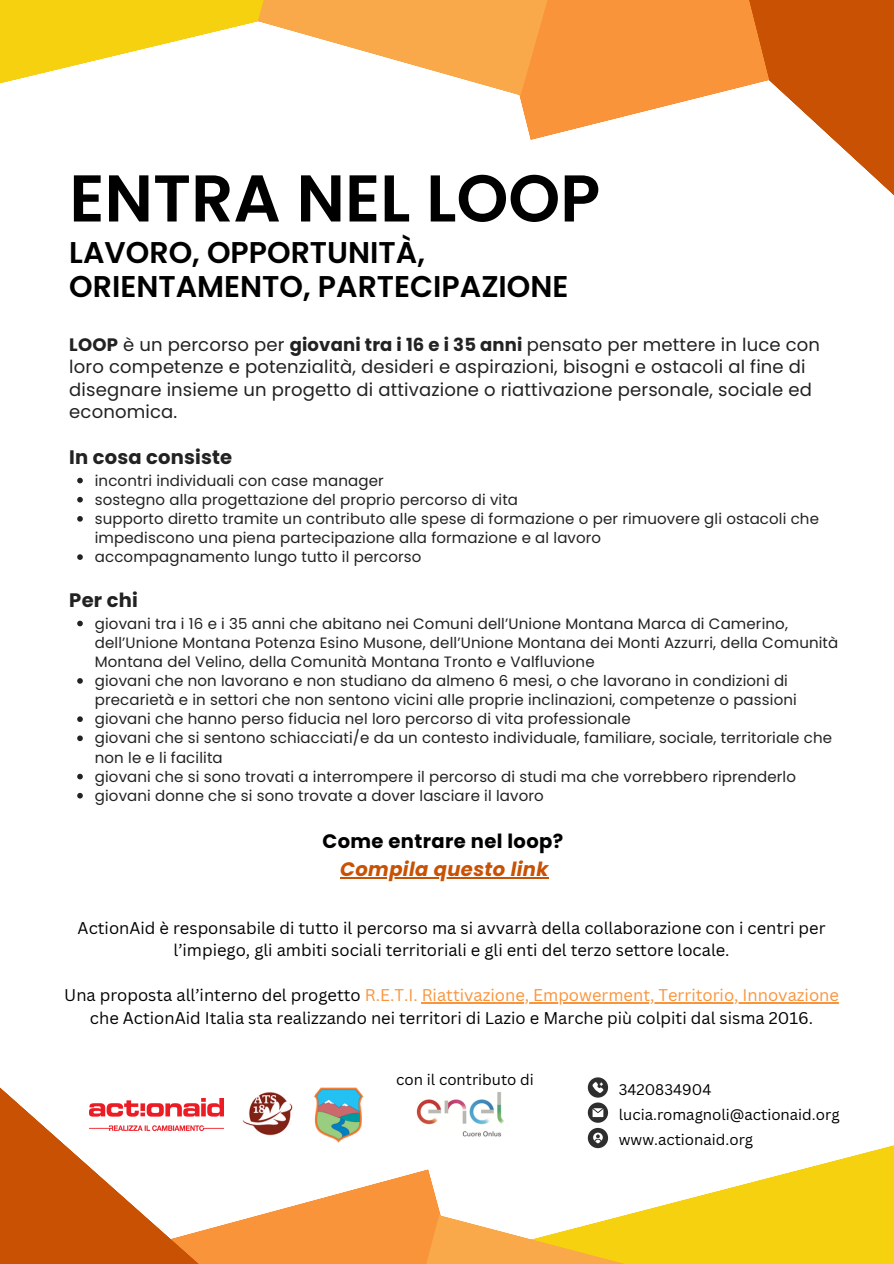
<style>
.page{position:relative;width:894px;height:1264px;background:#fff}
.page>*{position:absolute;margin:0;border:0;box-sizing:border-box;transform-origin:0 0}
.t1{font:600 66px "Poppins";color:#000}
.t2{font:600 30px/33.8px "Poppins";color:#000}
.t3{font:700 19.5px "Poppins";letter-spacing:.01em;color:#222}
.t4{font:700 19.5px "Poppins";letter-spacing:.02em;color:#000}
.t5{font:italic 700 19.5px "Poppins";letter-spacing:.02em;color:#c85103}
.t6{font:18px/22.5px "Poppins";letter-spacing:.01em;color:#222}
.t7{font:16.5px/22.5px "Canva Sans";color:#000;text-align:center}
.t8{font:16.5px "Canva Sans";color:#f9943b}
.t9{font:15px/19.2px "Poppins";letter-spacing:.01em;color:#222}
.t10{font:15px "Canva Sans";color:#000}
.s1{font-weight:700}
.s2{color:#000}
</style>
<div class="page">
<svg style="left:769px;top:0;width:124px;height:195px;fill:#c85103"></svg>
<svg style="left:0;top:0;width:257px;height:84px;fill:#f6d110"></svg>
<svg style="left:257px;top:0;width:512px;height:140px"></svg>
<svg style="left:77px;top:478px;width:6px;height:5px"></svg>
<svg style="left:77px;top:497px;width:6px;height:5px"></svg>
<svg style="left:77px;top:516px;width:6px;height:5px"></svg>
<svg style="left:77px;top:554px;width:6px;height:6px"></svg>
<svg style="left:77px;top:620px;width:6px;height:6px"></svg>
<svg style="left:77px;top:678px;width:6px;height:5px"></svg>
<svg style="left:77px;top:716px;width:6px;height:6px"></svg>
<svg style="left:77px;top:735px;width:6px;height:6px"></svg>
<svg style="left:77px;top:773px;width:6px;height:6px"></svg>
<svg style="left:77px;top:793px;width:6px;height:5px"></svg>
<hr style="left:340px;top:877px;width:209px;height:1px;background:#c85103">
<hr style="left:421px;top:1002px;width:417px;height:1px;background:#f9943b">
<svg style="left:592px;top:1077px;width:12px;height:2px"></svg>
<svg style="left:0;top:1087px;width:260px;height:176px"></svg>
<svg style="left:260px;top:1079px;width:633px;height:184px"></svg>
<svg style="left:127px;top:1168px;width:576px;height:95px"></svg>
<h2 class="t1" style="left:69px;top:152px;width:532px">ENTRA NEL LOOP</h2>
<h2 class="t2" style="left:69px;top:236px;width:500px">LAVORO, OPPORTUNITÀ,<br>ORIENTAMENTO, PARTECIPAZIONE</h2>
<h1 class="t6" style="left:69px;top:333px;width:752px"><span class="s1">LOOP</span> è un percorso per <span class="s1">giovani tra i 16 e i 35 anni</span> pensato per mettere in luce con loro competenze e potenzialità, desideri e aspirazioni, bisogni e ostacoli al fine di disegnare insieme un progetto di attivazione o riattivazione personale, sociale ed economica.</h1>
<h3 class="t3" style="left:69px;top:444px;width:164px">In cosa consiste</h3>
<h2 class="t9" style="left:95px;top:471px;width:290px">incontri individuali con case manager</h2>
<p class="t9" style="left:95px;top:490px;width:424px">sostegno alla progettazione del proprio percorso di vita</p>
<p class="t9" style="left:95px;top:509px;width:725px">supporto diretto tramite un contributo alle spese di formazione o per rimuovere gli ostacoli che impediscono una piena partecipazione alla formazione e al lavoro</p>
<p class="t9" style="left:95px;top:547px;width:328px">accompagnamento lungo tutto il percorso</p>
<p class="t3" style="left:69px;top:586px;width:70px">Per chi</p>
<h2 class="t9" style="left:95px;top:613px;width:744px">giovani tra i 16 e i 35 anni che abitano nei Comuni dell’Unione Montana Marca di Camerino, dell’Unione Montana Potenza Esino Musone, dell’Unione Montana dei Monti Azzurri, della Comunità<br>Montana del Velino, della Comunità Montana Tronto e Valfluvione</h2>
<p class="t9" style="left:95px;top:671px;width:703px">giovani che non lavorano e non studiano da almeno 6 mesi, o che lavorano in condizioni di precarietà e in settori che non sentono vicini alle proprie inclinazioni, competenze o passioni</p>
<p class="t9" style="left:95px;top:709px;width:537px">giovani che hanno perso fiducia nel loro percorso di vita professionale</p>
<p class="t9" style="left:95px;top:728px;width:738px">giovani che si sentono schiacciati/e da un contesto individuale, familiare, sociale, territoriale che non le e li facilita</p>
<p class="t9" style="left:95px;top:766px;width:702px">giovani che si sono trovati a interrompere il percorso di studi ma che vorrebbero riprenderlo</p>
<p class="t9" style="left:95px;top:786px;width:450px">giovani donne che si sono trovate a dover lasciare il lavoro</p>
<p class="t4" style="left:322px;top:827px;width:242px">Come entrare nel loop?</p>
<p class="t5" style="left:340px;top:855px;width:210px">Compila questo link</p>
<p class="t7" style="left:78px;top:915px;width:749px">ActionAid è responsabile di tutto il percorso ma si avvarrà della collaborazione con i centri per l’impiego, gli ambiti sociali territoriali e gli enti del terzo settore locale.</p>
<p class="t8" style="left:64px;top:983px;width:776px"><span class="s2">Una proposta all’interno del progetto</span> R.E.T.I. Riattivazione, Empowerment, Territorio, Innovazione</p>
<p class="t7" style="left:90px;top:1005px;width:724px">che ActionAid Italia sta realizzando nei territori di Lazio e Marche più colpiti dal sisma 2016.</p>
<p class="t10" style="left:396px;top:1068px;width:139px">con il contributo di</p>
<p class="t10" style="left:618px;top:1078px;width:94px">3420834904</p>
<p class="t10" style="left:618px;top:1129px;width:136px">www.actionaid.org</p>
<p class="t10" style="left:618px;top:1103px;width:222px">lucia.romagnoli@actionaid.org</p>
</div>
